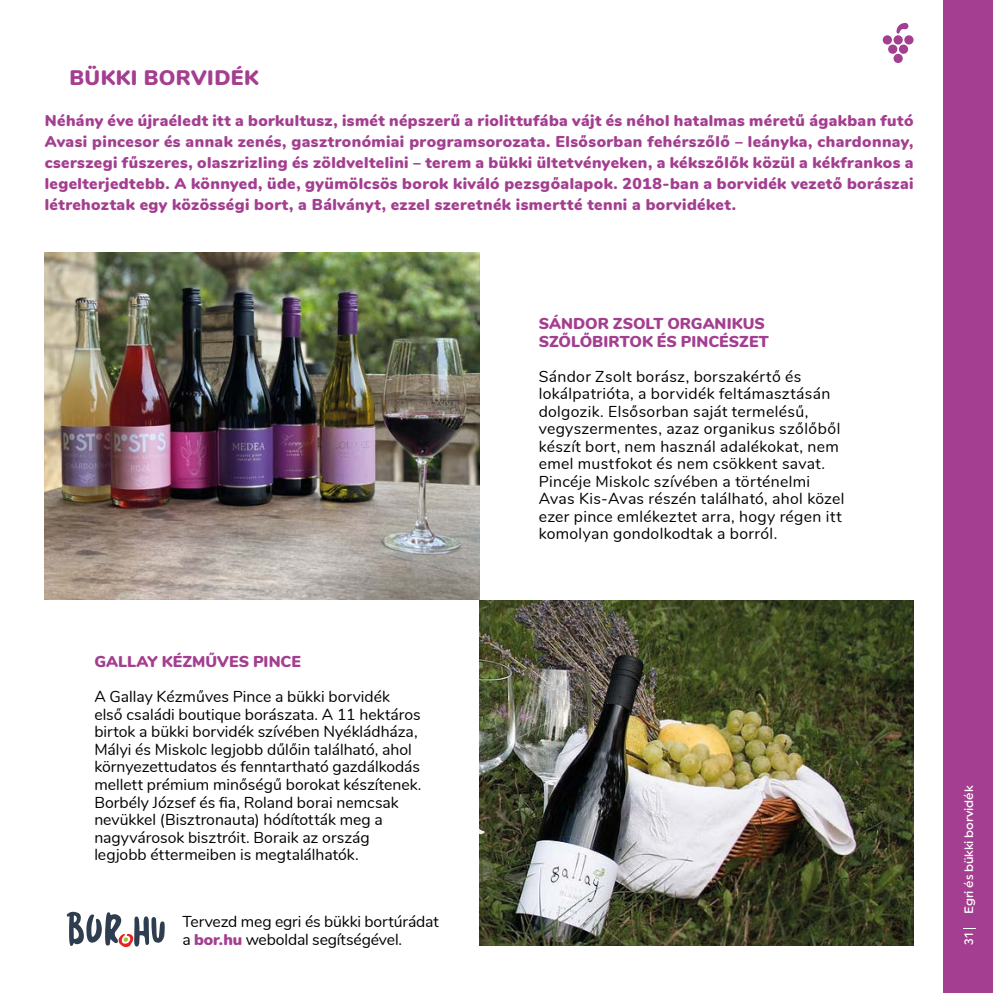
<style>
.page{position:relative;width:993px;height:993px;background:#fff}
.page>*{position:absolute;margin:0;border:0;box-sizing:border-box;transform-origin:0 0}
.t1{font:900 21px "Nunito";letter-spacing:.02em;color:#a43e90}
.t2{font:15.75px/17.5px "Nunito";letter-spacing:.005em;color:#000}
.t3{font:900 15.75px/21px "Nunito";letter-spacing:.01em;color:#a43e90}
.t4{font:500 12.25px "Uniform Rnd";letter-spacing:-.005em;color:#fff}
.s1{font-weight:900;color:#a43e90}
</style>
<div class="page">
<div style="left:943px;top:0;width:49px;height:992px;background:#a43e90"></div>
<div style="left:893px;top:54px;width:9px;height:9px;background:#a43e90;border-radius:50%"></div>
<div style="left:893px;top:35px;width:9px;height:10px;background:#a43e90;border-radius:50%"></div>
<svg style="left:887px;top:45px;width:10px;height:9px"></svg>
<div style="left:898px;top:45px;width:9px;height:9px;background:#a43e90;border-radius:50%"></div>
<div style="left:882px;top:35px;width:9px;height:10px;background:#a43e90;border-radius:50%"></div>
<div style="left:904px;top:35px;width:9px;height:10px;background:#a43e90;border-radius:50%"></div>
<svg style="left:896px;top:23px;width:12px;height:11px"></svg>
<img style="left:479px;top:600px;width:434px;height:345px">
<img style="left:45px;top:252px;width:434px;height:347px">
<svg style="left:67px;top:911px;width:98px;height:36px"></svg>
<h1 class="t1" style="left:69px;top:63px;width:191px">BÜKKI BORVIDÉK</h1>
<p class="t3" style="left:45px;top:109px;width:870px;text-align:justify">Néhány éve újraéledt itt a borkultusz, ismét népszerű a riolittufába vájt és néhol hatalmas méretű ágakban futó Avasi pincesor és annak zenés, gasztronómiai programsorozata. Elsősorban fehérszőlő – leányka, chardonnay, cserszegi fűszeres, olaszrizling és zöldveltelini – terem a bükki ültetvényeken, a kékszőlők közül a kékfrankos a legelterjedtebb. A könnyed, üde, gyümölcsös borok kiváló pezsgőalapok. 2018-ban a borvidék vezető borászai létrehoztak egy közösségi bort, a Bálványt, ezzel szeretnék ismertté tenni a borvidéket.</p>
<p class="t3" style="left:94px;top:650px;width:208px">GALLAY KÉZMŰVES PINCE</p>
<p class="t2" style="left:94px;top:687px;width:328px">A Gallay Kézműves Pince a bükki borvidék első családi boutique borászata. A 11 hektáros birtok a bükki borvidék szívében Nyékládháza, Mályi és Miskolc legjobb dűlőin található, ahol környezettudatos és fenntartható gazdálkodás mellett prémium minőségű borokat készítenek.<br>Borbély József és fia, Roland borai nemcsak nevükkel (Bisztronauta) hódították meg a nagyvárosok bisztróit. Boraik az ország legjobb éttermeiben is megtalálhatók.</p>
<p class="t2" style="left:182px;top:911px;width:258px">Tervezd meg egri és bükki bortúrádat a <span class="s1">bor.hu</span> weboldal segítségével.</p>
<p class="t3" style="left:538px;top:314px;width:231px;line-height:17.5px">SÁNDOR ZSOLT ORGANIKUS<br>SZŐLŐBIRTOK ÉS PINCÉSZET</p>
<p class="t2" style="left:538px;top:366px;width:307px">Sándor Zsolt borász, borszakértő és lokálpatrióta, a borvidék feltámasztásán dolgozik. Elsősorban saját termelésű, vegyszermentes, azaz organikus szőlőből készít bort, nem használ adalékokat, nem emel mustfokot és nem csökkent savat.<br>Pincéje Miskolc szívében a történelmi Avas Kis-Avas részén található, ahol közel ezer pince emlékeztet arra, hogy régen itt komolyan gondolkodtak a borról.</p>
<p class="t4" style="left:961px;top:913px;width:130px;rotate:-90deg">Egri és bükki borvidék</p>
<p class="t4" style="left:961px;top:944px;width:14px;rotate:-90deg">31</p>
</div>
